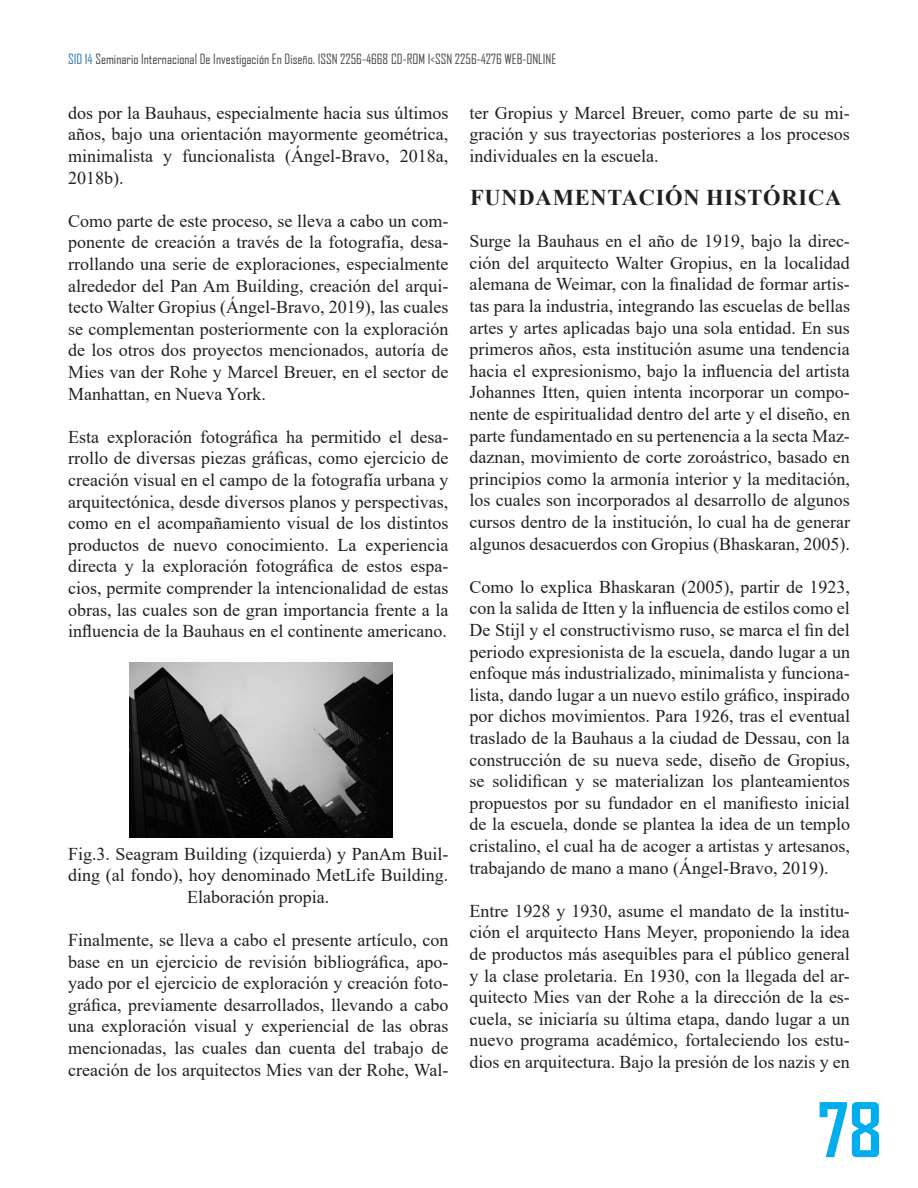
<style>
.page{position:relative;width:918px;height:1188px;background:#fff}
.page>*{position:absolute;margin:0;border:0;box-sizing:border-box;transform-origin:0 0}
.t1{font:700 72px "Agency FB";color:#00aeef}
.Titulos_ponencia{font:700 22.5px "Times New Roman";letter-spacing:.035em;color:#231f20}
.Contenido{font:18px/21.6px "Times New Roman";color:#231f20;text-align:justify}
.t2{font:13.5px "Agency FB";color:#494a4b}
.s1{color:#2d76ac}
</style>
<div class="page">
<img style="left:129px;top:663px;width:263px;height:175px">
<p class="t2" style="left:68px;top:50px;width:490px"><span class="s1">SID 14</span> Seminario Internacional De Investigación En Diseño. ISSN 2256-4668 CD-ROM I&lt;SSN 2256-4276 WEB-ONLINE</p>
<p class="Contenido" style="left:68px;top:101px;width:382px">dos por la Bauhaus, especialmente hacia sus últimos años, bajo una orientación mayormente geométrica, minimalista y funcionalista (Ángel-Bravo, 2018a, 2018b).</p>
<p class="Contenido" style="left:68px;top:209px;width:382px">Como parte de este proceso, se lleva a cabo un com&shy;ponente de creación a través de la fotografía, desa&shy;rrollando una serie de exploraciones, especialmente alrededor del Pan Am Building, creación del arqui&shy;tecto Walter Gropius (Ángel-Bravo, 2019), las cuales se complementan posteriormente con la exploración de los otros dos proyectos mencionados, autoría de Mies van der Rohe y Marcel Breuer, en el sector de Manhattan, en Nueva York.</p>
<p class="Contenido" style="left:68px;top:425px;width:382px">Esta exploración fotográfica ha permitido el desa&shy;rrollo de diversas piezas gráficas, como ejercicio de creación visual en el campo de la fotografía urbana y arquitectónica, desde diversos planos y perspectivas, como en el acompañamiento visual de los distintos productos de nuevo conocimiento. La experiencia directa y la exploración fotográfica de estos espa&shy;cios, permite comprender la intencionalidad de estas obras, las cuales son de gran importancia frente a la influencia de la Bauhaus en el continente americano.</p>
<p class="Contenido" style="left:68px;top:842px;width:382px;text-align:center">Fig.3. Seagram Building (izquierda) y PanAm Buil&shy;ding (al fondo), hoy denominado MetLife Building.<br>Elaboración propia.</p>
<p class="Contenido" style="left:68px;top:929px;width:382px">Finalmente, se lleva a cabo el presente artículo, con base en un ejercicio de revisión bibliográfica, apo&shy;yado por el ejercicio de exploración y creación foto&shy;gráfica, previamente desarrollados, llevando a cabo una exploración visual y experiencial de las obras mencionadas, las cuales dan cuenta del trabajo de creación de los arquitectos Mies van der Rohe, Wal-</p>
<p class="Contenido" style="left:470px;top:101px;width:382px">ter Gropius y Marcel Breuer, como parte de su mi&shy;gración y sus trayectorias posteriores a los procesos individuales en la escuela.</p>
<p class="Titulos_ponencia" style="left:470px;top:181px;width:373px">FUNDAMENTACIÓN HISTÓRICA</p>
<p class="Contenido" style="left:470px;top:230px;width:382px">Surge la Bauhaus en el año de 1919, bajo la direc&shy;ción del arquitecto Walter Gropius, en la localidad alemana de Weimar, con la finalidad de formar artis&shy;tas para la industria, integrando las escuelas de bellas artes y artes aplicadas bajo una sola entidad. En sus primeros años, esta institución asume una tendencia hacia el expresionismo, bajo la influencia del artista Johannes Itten, quien intenta incorporar un compo&shy;nente de espiritualidad dentro del arte y el diseño, en parte fundamentado en su pertenencia a la secta Maz&shy;daznan, movimiento de corte zoroástrico, basado en principios como la armonía interior y la meditación, los cuales son incorporados al desarrollo de algunos cursos dentro de la institución, lo cual ha de generar algunos desacuerdos con Gropius (Bhaskaran, 2005).</p>
<p class="Contenido" style="left:470px;top:575px;width:382px">Como lo explica Bhaskaran (2005), partir de 1923, con la salida de Itten y la influencia de estilos como el De Stijl y el constructivismo ruso, se marca el fin del periodo expresionista de la escuela, dando lugar a un enfoque más industrializado, minimalista y funciona&shy;lista, dando lugar a un nuevo estilo gráfico, inspirado por dichos movimientos. Para 1926, tras el eventual traslado de la Bauhaus a la ciudad de Dessau, con la construcción de su nueva sede, diseño de Gropius, se solidifican y se materializan los planteamientos propuestos por su fundador en el manifiesto inicial de la escuela, donde se plantea la idea de un templo cristalino, el cual ha de acoger a artistas y artesanos, trabajando de mano a mano (Ángel-Bravo, 2019).</p>
<p class="Contenido" style="left:470px;top:899px;width:382px">Entre 1928 y 1930, asume el mandato de la institu&shy;ción el arquitecto Hans Meyer, proponiendo la idea de productos más asequibles para el público general y la clase proletaria. En 1930, con la llegada del ar&shy;quitecto Mies van der Rohe a la dirección de la es&shy;cuela, se iniciaría su última etapa, dando lugar a un nuevo programa académico, fortaleciendo los estu&shy;dios en arquitectura. Bajo la presión de los nazis y en</p>
<h1 class="t1" style="left:818px;top:1085px;width:66px">78</h1>
</div>
